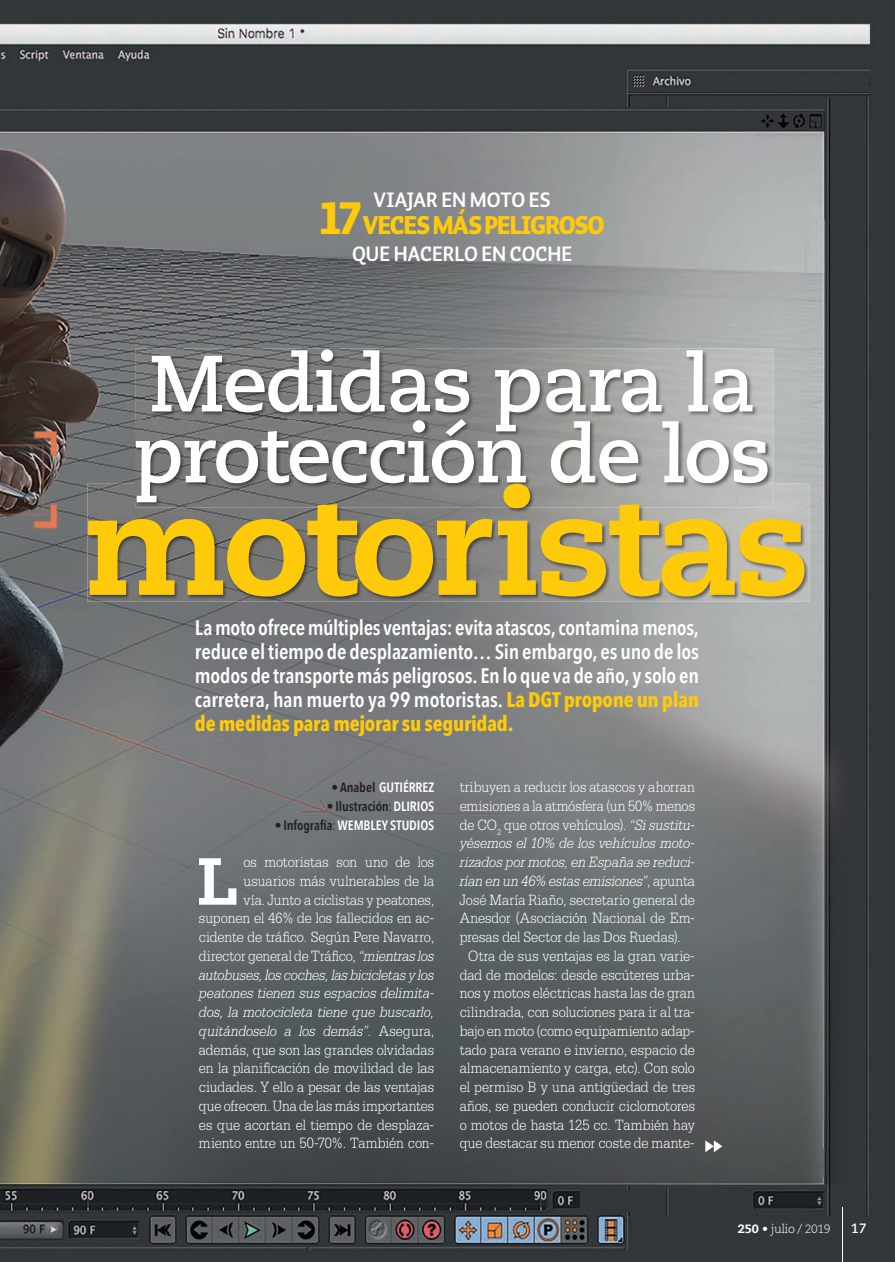
<style>
.page{position:relative;width:895px;height:1262px;background:#fff}
.page>*{position:absolute;margin:0;border:0;box-sizing:border-box;transform-origin:0 0}
.t1{font:800 141.9px "Caecilia LT Std";letter-spacing:-.04em;color:#feca0a}
.t2{font:700 79.5px/70.9px "Caecilia LT Std";letter-spacing:-.02em;color:#fff}
.t3{font:700 70.95px "Serifa Std";color:#fff;scale:.95 1}
.t4{font:25.5px "Auto 1 Black LF";letter-spacing:-.04em;color:#feca0a;scale:.95 1}
.t5{font:600 21px/24px "Avenir Next Condensed";letter-spacing:-.005em;color:#fff;text-align:justify}
.t6{font:21px "Auto 1 Bold LF";color:#fff;scale:.95 1}
.t7{font:300 15.75px/18.8px "Serifa Std";color:#fff;text-align:right;scale:.9 1}
.t8{font:italic 300 15.75px "Serifa Std";letter-spacing:-.005em;color:#fff;scale:.9 1}
.t9{font:600 13.5px "Avenir Next Condensed";letter-spacing:-.005em;color:#fff}
.t10{font:600 13.5px "Avenir Next Condensed";letter-spacing:-.005em;color:#231f20}
.t11{font:700 13.5px "Caecilia LT Std";color:#fff}
.t12{font:300 12px "Caecilia LT Std";letter-spacing:-.03em;color:#fff}
.s1{font-size:45px}
.s2{font-weight:700;color:#feca0a}
.s3{color:#231f20}
.s4{font-weight:400}
.s5{color:#fff}
.s6{font-weight:400;color:#231f20}
.s7{font-style:italic}
.s8{font-style:normal}
.s9{font-weight:800}
</style>
<div class="page">
<img style="left:0;top:0;width:895px;height:1262px">
<hr style="left:842px;top:1207px;width:1px;height:55px;background:#fff">
<img style="left:135px;top:348px;width:638px;height:135px">
<img style="left:136px;top:420px;width:293px;height:63px">
<img style="left:432px;top:419px;width:336px;height:64px">
<img style="left:87px;top:483px;width:722px;height:118px">
<img style="left:136px;top:483px;width:293px;height:19px">
<svg style="left:705px;top:1140px;width:17px;height:12px"></svg>
<h3 class="t6" style="left:374px;top:186px;width:188px">VIAJAR EN MOTO ES</h3>
<h3 class="t4" style="left:320px;top:209px;width:301px"><span class="s1">17</span> VECES MÁS PELIGROSO</h3>
<h3 class="t6" style="left:352px;top:240px;width:234px">QUE HACERLO EN COCHE</h3>
<h2 class="t2" style="left:134px;top:349px;width:639px">Medidas para la protección de los</h2>
<h1 class="t1" style="left:84px;top:457px;width:728px">motoristas</h1>
<p class="t5" style="left:195px;top:616px;width:506px">La moto ofrece múltiples ventajas: evita atascos, contamina menos, reduce el tiempo de desplazamiento… Sin embargo, es uno de los modos de transporte más peligrosos. En lo que va de año, y solo en carretera, han muerto ya 99 motoristas. <span class="s2">La DGT propone un plan de medidas para mejorar su seguridad.</span></p>
<p class="t9" style="left:331px;top:778px;width:104px"><span class="s3">• Anabel</span> GUTIÉRREZ</p>
<p class="t10" style="left:327px;top:797px;width:109px">• Ilustración<span class="s4">:</span><span class="s5">DLIRIOS</span></p>
<p class="t9" style="left:275px;top:816px;width:161px"><span class="s3">• Infografía</span><span class="s6">:</span>WEMBLEY STUDIOS</p>
<p class="t7" style="left:199px;top:853px;width:263px">os motoristas son uno de los usuarios más vulnerables de la<br>vía. Junto a ciclistas y peatones, suponen el 46% de los fallecidos en ac&shy;cidente de tráfico. Según Pere Navarro, director general de Tráfico, <span class="s7">“mientras los autobuses, los coches, las bicicletas y los peatones tienen sus espacios delimita&shy;dos, la motocicleta tiene que buscarlo, quitándoselo a los demás”</span>. Asegura, además, que son las grandes olvidadas en la planificación de movilidad de las ciudades. Y ello a pesar de las ventajas que ofrecen. Una de las más importantes es que acortan el tiempo de desplaza&shy;miento entre un 50-70%. También con-</p>
<h3 class="t3" style="left:197px;top:839px;width:45px">L</h3>
<p class="t7" style="left:460px;top:777px;width:263px">tribuyen a reducir los atascos y ahorran</p>
<p class="t7" style="left:460px;top:796px;width:263px">emisiones a la atmósfera (un 50% menos</p>
<p class="t7" style="left:460px;top:815px;width:263px">de CO<sub>2</sub> que otros vehículos). <span class="s7">“Si sustitu-</span></p>
<p class="t8" style="left:460px;top:834px;width:263px">yésemos el 10% de los vehículos moto-</p>
<p class="t8" style="left:460px;top:853px;width:263px">rizados por motos, en España se reduci-</p>
<p class="t8" style="left:460px;top:872px;width:263px">rían en un 46% estas emisiones”<span class="s8">, apunta</span></p>
<p class="t7" style="left:460px;top:890px;width:263px">José María Riaño, secretario general de</p>
<p class="t7" style="left:460px;top:909px;width:263px">Anesdor (Asociación Nacional de Em-</p>
<p class="t7" style="left:460px;top:927px;width:247px">presas del Sector de las Dos Ruedas).</p>
<p class="t7" style="left:468px;top:946px;width:253px">Otra de sus ventajas es la gran varie-</p>
<p class="t7" style="left:460px;top:965px;width:263px">dad de modelos: desde escúteres urba-</p>
<p class="t7" style="left:460px;top:984px;width:263px">nos y motos eléctricas hasta las de gran</p>
<p class="t7" style="left:460px;top:1002px;width:263px">cilindrada, con soluciones para ir al tra-</p>
<p class="t7" style="left:460px;top:1021px;width:263px">bajo en moto (como equipamiento adap-</p>
<p class="t7" style="left:460px;top:1040px;width:263px">tado para verano e invierno, espacio de</p>
<p class="t7" style="left:460px;top:1059px;width:263px">almacenamiento y carga, etc). Con solo</p>
<p class="t7" style="left:460px;top:1077px;width:263px">el permiso B y una antigüedad de tres</p>
<p class="t7" style="left:460px;top:1096px;width:263px">años, se pueden conducir ciclomotores</p>
<p class="t7" style="left:460px;top:1115px;width:263px">o motos de hasta 125 cc. También hay</p>
<p class="t7" style="left:460px;top:1134px;width:263px">que destacar su menor coste de mante-</p>
<p class="t12" style="left:738px;top:1221px;width:94px"><span class="s9">250</span> • julio / 2019</p>
<p class="t11" style="left:851px;top:1220px;width:17px">17</p>
</div>
